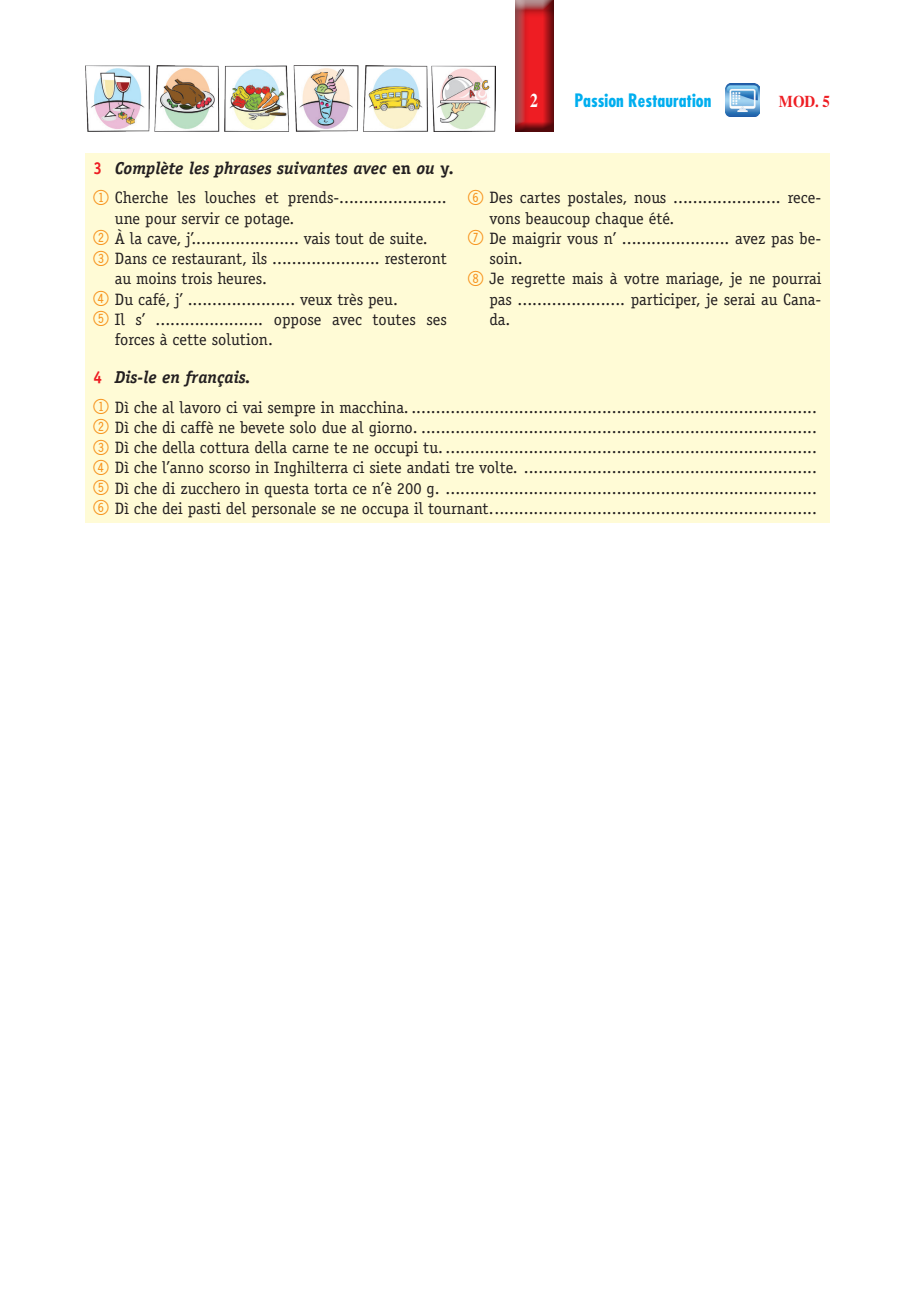
<style>
.page{position:relative;width:915px;height:1306px;background:#fff}
.page>*{position:absolute;margin:0;border:0;box-sizing:border-box;transform-origin:0 0}
._00_Numero_di_pagina{font:700 19.5px "Times LT Std";color:#fff;scale:.8 1}
.t1{font:700 condensed 18px "Futura Std";color:#00aeef}
._11_Grammatica_eser{font:italic 700 17.25px "Officina Serif Std";color:#231f20}
._11_Grammatica_eserc{font:16.5px/20.2px "Officina Serif Std";color:#231f20}
._00_Numero_di_pagina-2{font:700 16.5px "Times LT Std";color:#ee1d23;scale:.9 1}
.s1{font-style:normal;color:#ee1d23}
.s2{font-style:normal}
.s3{font-family:"Double Digits Round";font-size:19.5px;color:#f7931d}
</style>
<div class="page">
<div style="left:508px;top:0;width:47px;height:132px;background:#231f20;opacity:.75"></div>
<img style="left:85px;top:66px;width:410px;height:66px">
<img style="left:725px;top:83px;width:34px;height:34px">
<div style="left:85px;top:153px;width:744px;height:369px;background:#fffbd6"></div>
<p class="_00_Numero_di_pagina" style="left:530px;top:88px;width:11px">2</p>
<p class="t1" style="left:574px;top:90px;width:138px">Passion Restauration</p>
<p class="_00_Numero_di_pagina-2" style="left:778px;top:92px;width:58px">MOD. 5</p>
<p class="_11_Grammatica_eser" style="left:94px;top:158px;width:362px"><span class="s1">3</span> Complète les phrases suivantes avec <span class="s2">en</span> ou <span class="s2">y</span>.</p>
<p class="_11_Grammatica_eserc" style="left:115px;top:188px;width:333px;text-indent:-21px"><span class="s3">1</span> Cherche les louches et prends-...................... une pour servir ce potage.</p>
<p class="_11_Grammatica_eserc" style="left:94px;top:228px;width:335px"><span class="s3">2</span> À la cave, j’...................... vais tout de suite.</p>
<p class="_11_Grammatica_eserc" style="left:115px;top:248px;width:333px;text-indent:-21px"><span class="s3">3</span> Dans ce restaurant, ils ...................... resteront au moins trois heures.</p>
<p class="_11_Grammatica_eserc" style="left:94px;top:289px;width:306px"><span class="s3">4</span> Du café, j’ ...................... veux très peu.</p>
<p class="_11_Grammatica_eserc" style="left:115px;top:309px;width:333px;text-indent:-21px"><span class="s3">5</span> Il s’ ...................... oppose avec toutes ses forces à cette solution.</p>
<p class="_11_Grammatica_eserc" style="left:489px;top:188px;width:333px;text-indent:-21px"><span class="s3">6</span> Des cartes postales, nous ...................... rece&shy;vons beaucoup chaque été.</p>
<p class="_11_Grammatica_eserc" style="left:489px;top:228px;width:333px;text-indent:-21px"><span class="s3">7</span> De maigrir vous n’ ...................... avez pas be&shy;soin.</p>
<p class="_11_Grammatica_eserc" style="left:489px;top:269px;width:333px;text-align:justify;text-indent:-21px"><span class="s3">8</span> Je regrette mais à votre mariage, je ne pourrai pas ...................... participer, je serai au Cana&shy;da.</p>
<p class="_11_Grammatica_eser" style="left:94px;top:367px;width:159px"><span class="s1">4</span> Dis-le en français.</p>
<p class="_11_Grammatica_eserc" style="left:94px;top:397px;width:724px"><span class="s3">1</span> Dì che al lavoro ci vai sempre in macchina. ...................................................................................</p>
<p class="_11_Grammatica_eserc" style="left:94px;top:417px;width:724px"><span class="s3">2</span> Dì che di caffè ne bevete solo due al giorno. .................................................................................</p>
<p class="_11_Grammatica_eserc" style="left:94px;top:437px;width:724px"><span class="s3">3</span> Dì che della cottura della carne te ne occupi tu. ............................................................................</p>
<p class="_11_Grammatica_eserc" style="left:94px;top:458px;width:724px"><span class="s3">4</span> Dì che l’anno scorso in Inghilterra ci siete andati tre volte. ............................................................</p>
<p class="_11_Grammatica_eserc" style="left:94px;top:478px;width:724px"><span class="s3">5</span> Dì che di zucchero in questa torta ce n’è 200 g. ............................................................................</p>
<p class="_11_Grammatica_eserc" style="left:94px;top:498px;width:724px"><span class="s3">6</span> Dì che dei pasti del personale se ne occupa il tournant...................................................................</p>
</div>
